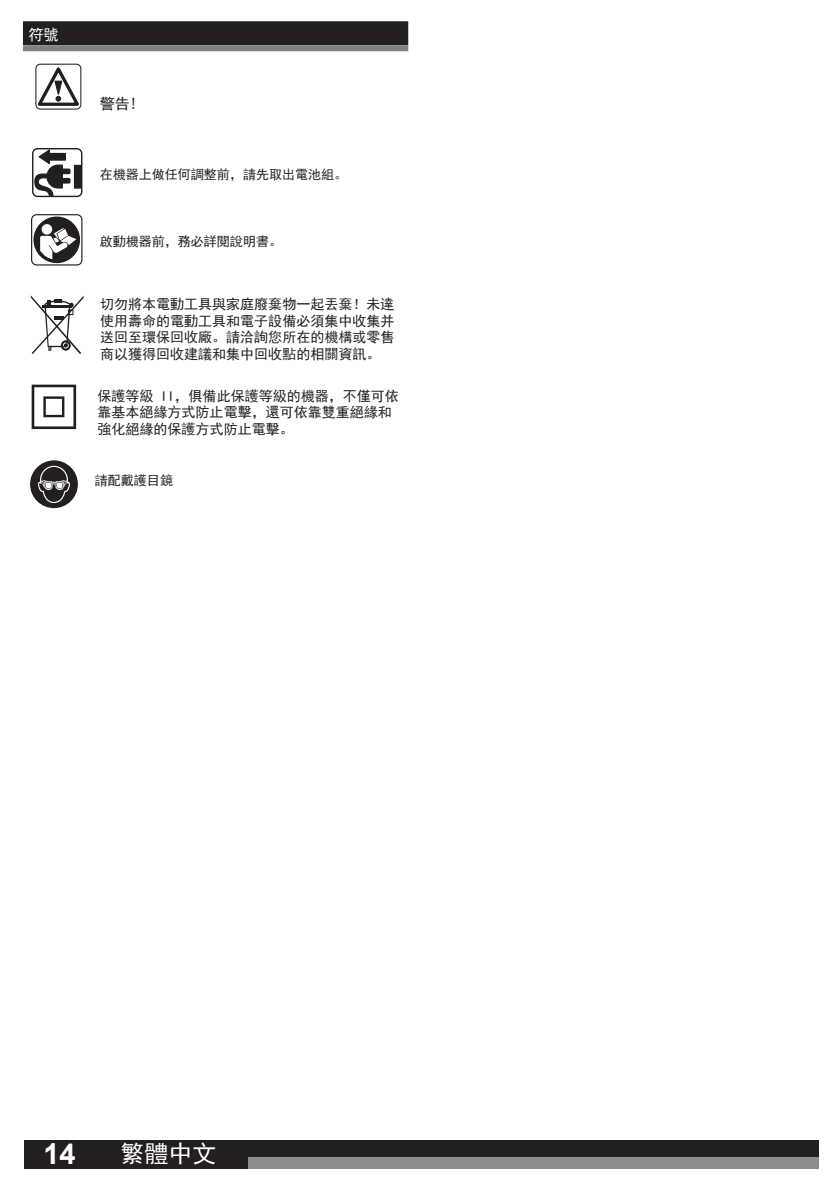
<style>
.page{position:relative;width:840px;height:1191px;background:#fff}
.page>*{position:absolute;margin:0;border:0;box-sizing:border-box;transform-origin:0 0}
.t1{font:700 29px "Arial";color:#fff}
.t2{font:24px "Sim Hei";color:#fff}
.t3{font:15px "Sim Hei";color:#231f20}
.t4{font:15px "Sim Hei";color:#fff}
.t5{font:14px/16.8px "Sim Hei";color:#231f20;text-align:justify}
.t6{font:13px "Sim Hei";color:#231f20}
</style>
<div class="page">
<div style="left:24px;top:1140px;width:794px;height:28px;background:#231f20"></div>
<div style="left:248px;top:1157px;width:570px;height:11px;background:#8a8c8e"></div>
<div style="left:23px;top:21px;width:385px;height:24px;background:#231f20"></div>
<div style="left:23px;top:45px;width:385px;height:6px;background:#808285"></div>
<svg style="left:35px;top:63px;width:47px;height:46px"></svg>
<div style="left:74px;top:165px;width:6px;height:23px;background:#231f20"></div>
<svg style="left:34px;top:148px;width:37px;height:49px"></svg>
<div style="left:32px;top:148px;width:50px;height:49px;border:1px solid #231f20;border-radius:5px"></div>
<div style="left:31px;top:214px;width:51px;height:51px;border:1px solid #231f20;border-radius:5px"></div>
<div style="left:33px;top:216px;width:47px;height:47px;background:#231f20;border-radius:50%"></div>
<div style="left:42px;top:224px;width:10px;height:11px;background:#fff;border-radius:50%"></div>
<svg style="left:40px;top:228px;width:36px;height:31px"></svg>
<svg style="left:31px;top:295px;width:53px;height:59px"></svg>
<svg style="left:31px;top:384px;width:46px;height:46px"></svg>
<svg style="left:32px;top:384px;width:44px;height:45px"></svg>
<div style="left:30px;top:460px;width:48px;height:48px;background:#231f20;border-radius:50%"></div>
<svg style="left:38px;top:465px;width:32px;height:38px"></svg>
<p class="t4" style="left:29px;top:27px;width:31px">符號</p>
<p class="t3" style="left:100px;top:97px;width:39px">警告!</p>
<p class="t6" style="left:100px;top:167px;width:249px">在機器上做任何調整前，請先取出電池組。</p>
<p class="t6" style="left:100px;top:235px;width:184px">啟動機器前，務必詳閱說明書。</p>
<p class="t5" style="left:100px;top:295px;width:296px">切勿將本電動工具與家庭廢棄物一起丟棄！未達使用壽命的電動工具和電子設備必須集中收集并送回至環保回收廠。請洽詢您所在的機構或零售商以獲得回收建議和集中回收點的相關資訊。</p>
<p class="t5" style="left:97px;top:387px;width:302px;text-align:left">保護等級 II，俱備此保護等級的機器，不僅可依靠基本絕緣方式防止電擊，還可依靠雙重絕緣和強化絕緣的保護方式防止電擊。</p>
<p class="t6" style="left:95px;top:474px;width:79px">請配戴護目鏡</p>
<h1 class="t1" style="left:43px;top:1134px;width:34px">14</h1>
<h2 class="t2" style="left:120px;top:1141px;width:97px">繁體中文</h2>
</div>
